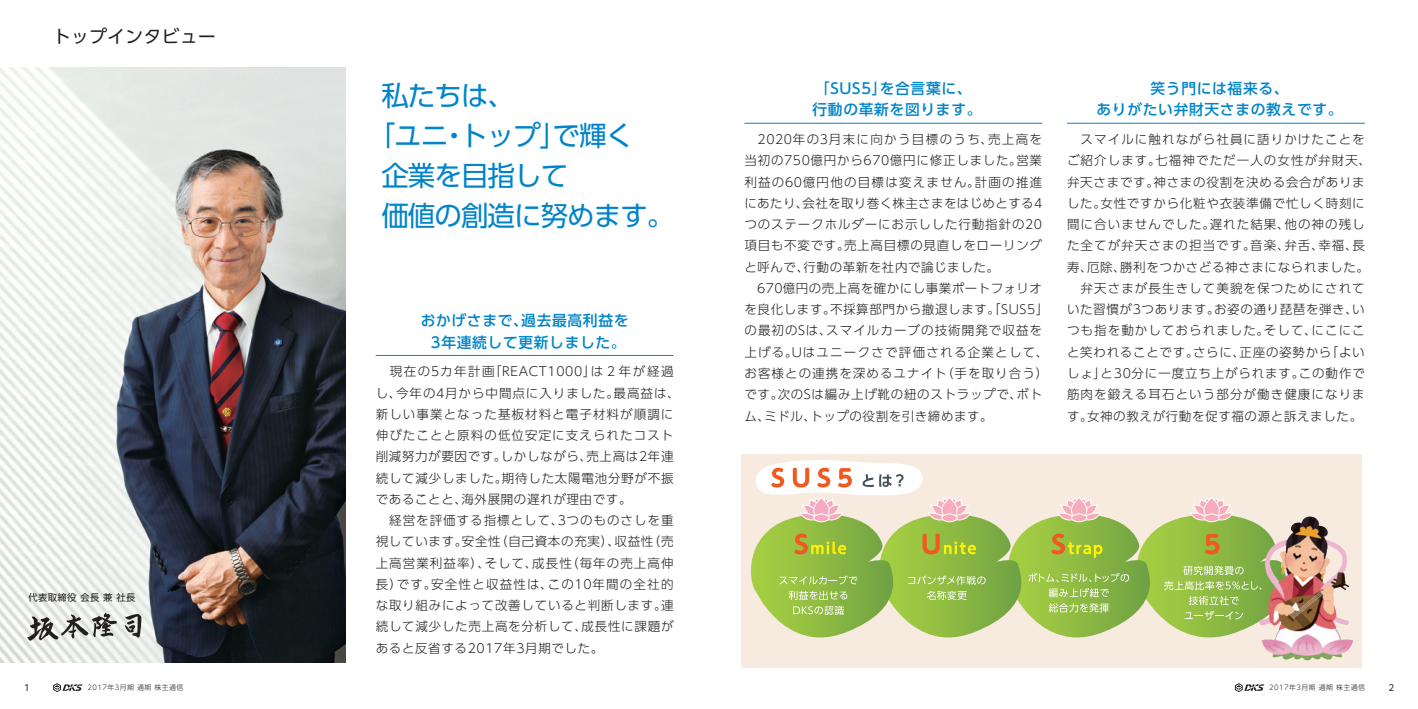
<style>
.page{position:relative;width:1418px;height:709px;background:#fff}
.page>*{position:absolute;margin:0;border:0;box-sizing:border-box;transform-origin:0 0}
.t1{font:27.5px "UD Shin Go Pro";letter-spacing:-.035em;color:#0084ca}
.t2{font:17.5px "UD Shin Go Pro";letter-spacing:.035em;color:#231f20}
.t3{font:500 14.75px/21.2px "UD Shin Go Pro";letter-spacing:.045em;color:#0084ca;text-align:center}
.t4{font:300 12.5px/21.2px "UD Shin Go Pro";letter-spacing:.06em;color:#231f20}
.t5{font:9.38px "UD Shin Go Pro";letter-spacing:.035em;color:#231f20}
.t6{font:8.75px "UD Shin Go Pro";color:#231f20}
.t7{font:300 6.88px "UD Shin Go Pro";letter-spacing:.065em;color:#231f20}
</style>
<div class="page">
<svg style="left:53px;top:683px;width:30px;height:9px"></svg>
<svg style="left:1234px;top:683px;width:30px;height:9px"></svg>
<img style="left:0;top:67px;width:345px;height:596px">
<hr style="left:376px;top:355px;width:297px;height:1px;background:#0084ca">
<hr style="left:744px;top:123px;width:298px;height:1px;background:#0084ca">
<img style="left:25px;top:608px;width:122px;height:39px">
<hr style="left:1067px;top:123px;width:297px;height:1px;background:#0084ca">
<svg style="left:741px;top:454px;width:620px;height:213px;fill:#f7ebdf"></svg>
<img style="left:1302px;top:516px;width:8px;height:15px">
<svg style="left:747px;top:458px;width:555px;height:198px"></svg>
<h2 class="t2" style="left:53px;top:22px;width:164px">トップインタビュー</h2>
<p class="t5" style="left:28px;top:590px;width:109px">代表取締役 会長 兼 社長</p>
<h1 class="t1" style="left:381px;top:73px;width:135px">私たちは、</h1>
<h1 class="t1" style="left:368px;top:113px;width:267px">「ユニ・トップ」で輝く</h1>
<h1 class="t1" style="left:381px;top:153px;width:188px">企業を目指して</h1>
<h1 class="t1" style="left:381px;top:193px;width:294px">価値の創造に努めます。</h1>
<p class="t3" style="left:421px;top:309px;width:209px">おかげさまで、過去最高利益を<br>3年連続して更新しました。</p>
<p class="t4" style="left:376px;top:360px;width:305px">　現在の5カ年計画「REACT1000」は２年が経過し、今年の4月から中間点に入りました。最高益は、新しい事業となった基板材料と電子材料が順調に伸びたことと原料の低位安定に支えられたコスト削減努力が要因です。しかしながら、売上高は2年連続して減少しました。期待した太陽電池分野が不振であることと、海外展開の遅れが理由です。<br>　経営を評価する指標として、3つのものさしを重視しています。安全性（自己資本の充実）、収益性（売上高営業利益率）、そして、成長性（毎年の売上高伸長）です。安全性と収益性は、この10年間の全社的な取り組みによって改善していると判断します。連続して減少した売上高を分析して、成長性に課題があると反省する2017年3月期でした。</p>
<p class="t3" style="left:812px;top:77px;width:170px;text-align:left">「SUS5」を合言葉に、行動の革新を図ります。</p>
<p class="t4" style="left:744px;top:128px;width:305px">　2020年の3月末に向かう目標のうち、売上高を当初の750億円から670億円に修正しました。営業利益の60億円他の目標は変えません。計画の推進にあたり、会社を取り巻く株主さまをはじめとする4つのステークホルダーにお示しした行動指針の20項目も不変です。売上高目標の見直しをローリングと呼んで、行動の革新を社内で論じました。<br>　670億円の売上高を確かにし事業ポートフォリオを良化します。不採算部門から撤退します。「SUS5」の最初のSは、スマイルカーブの技術開発で収益を上げる。Uはユニークさで評価される企業として、お客様との連携を深めるユナイト（手を取り合う）です。次のSは編み上げ靴の紐のストラップで、ボトム、ミドル、トップの役割を引き締めます。</p>
<p class="t3" style="left:1096px;top:77px;width:247px">笑う門には福来る、<br>ありがたい弁財天さまの教えです。</p>
<p class="t4" style="left:1067px;top:128px;width:305px">　スマイルに触れながら社員に語りかけたことをご紹介します。七福神でただ一人の女性が弁財天、弁天さまです。神さまの役割を決める会合がありました。女性ですから化粧や衣装準備で忙しく時刻に間に合いませんでした。遅れた結果、他の神の残した全てが弁天さまの担当です。音楽、弁舌、幸福、長寿、厄除、勝利をつかさどる神さまになられました。　弁天さまが長生きして美貌を保つためにされていた習慣が3つあります。お姿の通り琵琶を弾き、いつも指を動かしておられました。そして、にこにこと笑われることです。さらに、正座の姿勢から「よいしょ」と30分に一度立ち上がられます。この動作で筋肉を鍛える耳石という部分が働き健康になります。女神の教えが行動を促す福の源と訴えました。</p>
<p class="t6" style="left:24px;top:680px;width:7px">1</p>
<p class="t7" style="left:88px;top:682px;width:97px">2017年3月期 通期 株主通信</p>
<p class="t7" style="left:1269px;top:682px;width:97px">2017年3月期 通期 株主通信</p>
<p class="t6" style="left:1388px;top:680px;width:7px">2</p>
</div>
